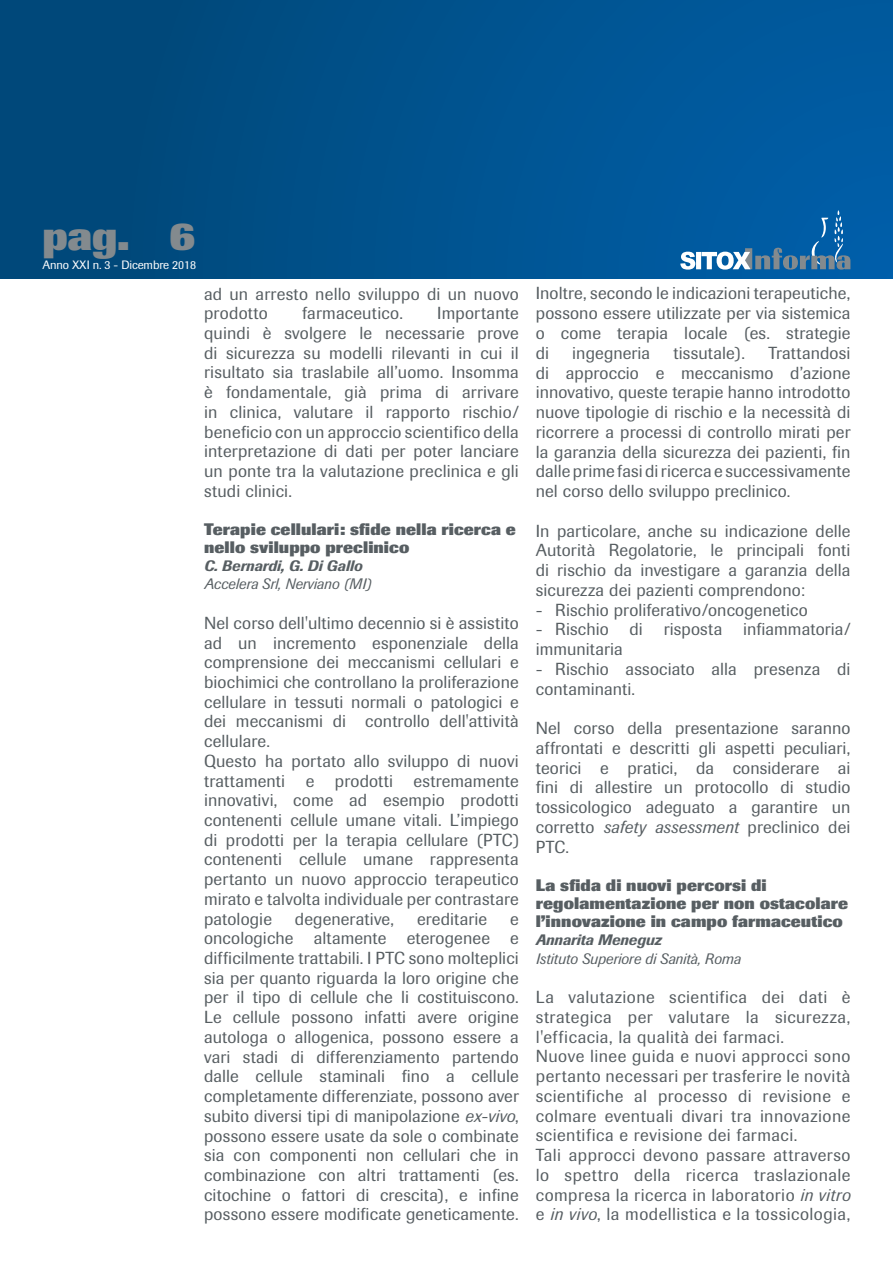
<style>
.page{position:relative;width:893px;height:1263px;background:#fff}
.page>*{position:absolute;margin:0;border:0;box-sizing:border-box;transform-origin:0 0}
.t1{font:800 40.5px "Imago";color:#838a8e}
.t2{font:17.25px/19.6px "Imago";letter-spacing:.015em;color:#575e62;text-align:justify}
.t3{font:800 16.5px/18.3px "Imago";letter-spacing:.005em;color:#575e62}
.t4{font:italic 15px "Imago";color:#575e62}
.t5{font:italic 500 15px "Imago";color:#575e62}
.t6{font:12px "Imago";letter-spacing:-.01em;color:#fff}
.s1{font-style:italic}
</style>
<div class="page">
<div style="left:0;top:0;width:893px;height:278px;background:linear-gradient(to right,#004676,#005ea6)"></div>
<svg style="left:680px;top:210px;width:170px;height:60px;background:#256fa9"></svg>
<h1 class="t1" style="left:43px;top:212px;width:155px">pag. 6</h1>
<p class="t6" style="left:43px;top:258px;width:155px">Anno XXI n. 3 - Dicembre 2018</p>
<p class="t2" style="left:204px;top:284px;width:316px">ad un arresto nello sviluppo di un nuovo prodotto</p>
<p class="t2" style="left:302px;top:304px;width:102px">farmaceutico.</p>
<p class="t2" style="left:204px;top:304px;width:316px;text-indent:233px">Importante quindi è svolgere le necessarie prove di sicurezza su modelli rilevanti in cui il risultato sia traslabile all’uomo. Insomma è fondamentale, già prima di arrivare in clinica, valutare il rapporto rischio/ beneficio con un approccio scientifico della interpretazione di dati per poter lanciare un ponte tra la valutazione preclinica e gli studi clinici.</p>
<p class="t3" style="left:204px;top:520px;width:313px">Terapie cellulari: sfide nella ricerca e nello sviluppo preclinico</p>
<p class="t5" style="left:204px;top:557px;width:160px">C. Bernardi, G. Di Gallo</p>
<p class="t4" style="left:204px;top:575px;width:169px">Accelera Srl, Nerviano (MI)</p>
<p class="t2" style="left:204px;top:613px;width:316px;text-align:left">Nel corso dell'ultimo decennio si è assistito ad un incremento esponenziale della comprensione dei meccanismi cellulari e biochimici che controllano la proliferazione cellulare in tessuti normali o patologici e dei meccanismi di controllo dell'attività cellulare.<br>Questo ha portato allo sviluppo di nuovi trattamenti e prodotti estremamente innovativi, come ad esempio prodotti contenenti cellule umane vitali. L’impiego di prodotti per la terapia cellulare (PTC) contenenti cellule umane rappresenta pertanto un nuovo approccio terapeutico mirato e talvolta individuale per contrastare patologie</p>
<p class="t2" style="left:295px;top:909px;width:101px">degenerative,</p>
<p class="t2" style="left:417px;top:909px;width:72px">ereditarie</p>
<p class="t2" style="left:204px;top:909px;width:316px;text-indent:306px">e oncologiche altamente eterogenee e difficilmente trattabili. I PTC sono molteplici sia per quanto riguarda la loro origine che per il tipo di cellule che li costituiscono.<br>Le cellule possono infatti avere origine autologa o allogenica, possono essere a vari stadi di differenziamento partendo dalle cellule staminali fino a cellule completamente differenziate, possono aver subito diversi tipi di manipolazione <span class="s1">ex-vivo</span>, possono essere usate da sole o combinate sia con componenti non cellulari che in combinazione con altri trattamenti (es. citochine o fattori di crescita), e infine possono essere modificate geneticamente.</p>
<p class="t2" style="left:536px;top:284px;width:316px">Inoltre, secondo le indicazioni terapeutiche, possono essere utilizzate per via sistemica o come terapia locale (es. strategie di</p>
<p class="t2" style="left:536px;top:343px;width:316px;text-indent:233px">Trattandosi di approccio e meccanismo d’azione innovativo, queste terapie hanno introdotto nuove tipologie di rischio e la necessità di ricorrere a processi di controllo mirati per la garanzia della sicurezza dei pazienti, fin dalle prime fasi di ricerca e successivamente nel corso dello sviluppo preclinico.</p>
<p class="t2" style="left:536px;top:521px;width:316px">In particolare, anche su indicazione delle Autorità Regolatorie, le principali fonti di rischio da investigare a garanzia della sicurezza dei pazienti comprendono:</p>
<p class="t2" style="left:536px;top:600px;width:274px">- Rischio proliferativo/oncogenetico</p>
<p class="t2" style="left:536px;top:619px;width:316px">- Rischio di risposta infiammatoria/ immunitaria</p>
<p class="t2" style="left:536px;top:659px;width:316px">- Rischio associato alla presenza di contaminanti.</p>
<p class="t2" style="left:536px;top:718px;width:316px">Nel corso della presentazione saranno affrontati e descritti gli aspetti peculiari, teorici e pratici, da considerare ai fini di allestire un protocollo di studio tossicologico adeguato a garantire un corretto <span class="s1">safety assessment</span> preclinico dei PTC.</p>
<p class="t3" style="left:536px;top:876px;width:314px">La sfida di nuovi percorsi di regolamentazione per non ostacolare l’innovazione in campo farmaceutico</p>
<p class="t5" style="left:536px;top:931px;width:127px">Annarita Meneguz</p>
<p class="t4" style="left:536px;top:950px;width:206px">Istituto Superiore di Sanità, Roma</p>
<p class="t2" style="left:536px;top:987px;width:316px;text-align:left">La valutazione scientifica dei dati è strategica per valutare la sicurezza, l'efficacia, la qualità dei farmaci.<br>Nuove linee guida e nuovi approcci sono pertanto necessari per trasferire le novità scientifiche al processo di revisione e colmare eventuali divari tra innovazione scientifica e revisione dei farmaci.<br>Tali approcci devono passare attraverso lo spettro della ricerca traslazionale compresa la ricerca in laboratorio <span class="s1">in vitro </span>e <span class="s1">in vivo</span>, la modellistica e la tossicologia,</p>
<p class="t2" style="left:572px;top:343px;width:79px">ingegneria</p>
<p class="t2" style="left:673px;top:343px;width:73px">tissutale).</p>
</div>
